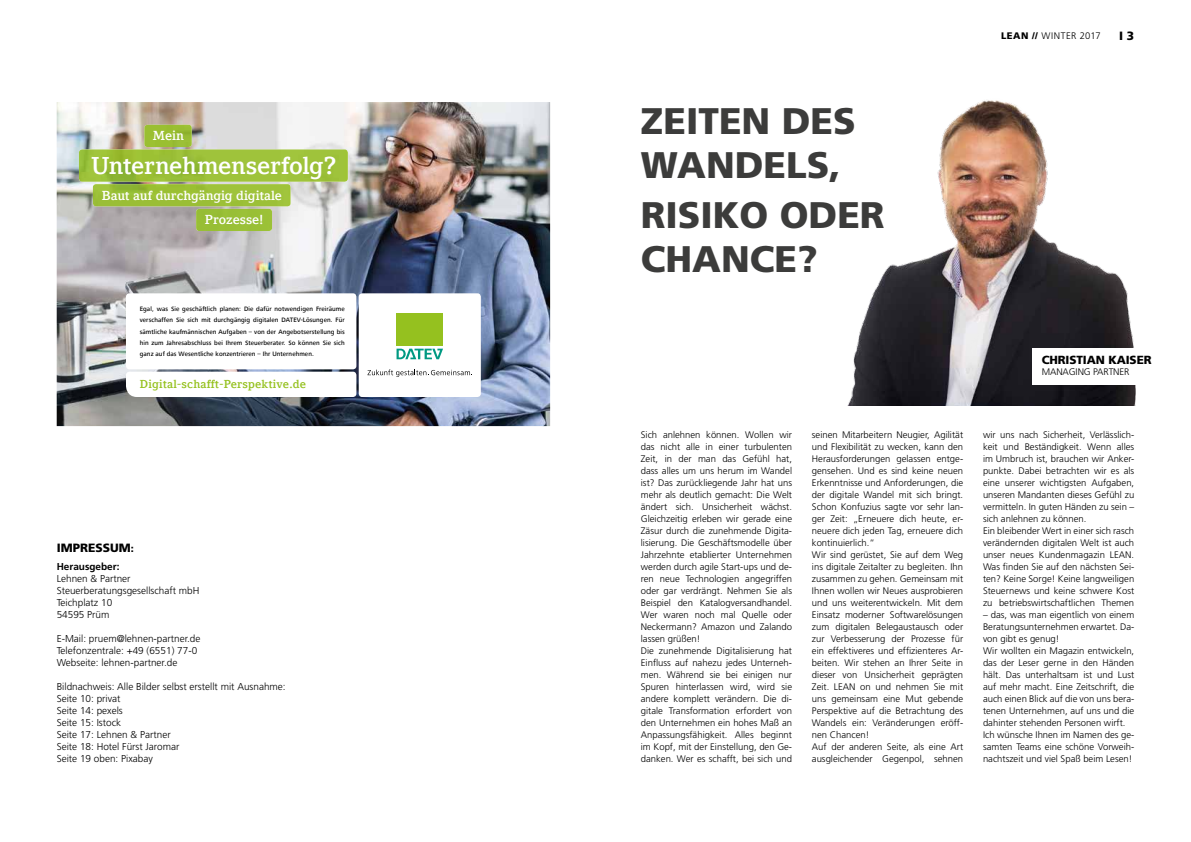
<style>
.page{position:relative;width:1191px;height:842px;background:#fff}
.page>*{position:absolute;margin:0;border:0;box-sizing:border-box;transform-origin:0 0}
.t1{font:900 37px/44px "Frutiger";color:#3c3c3b}
.t2{font:700 24.3px "Compatil DATEV";letter-spacing:-.01em;color:#fff}
.t3{font:700 13px/24.7px "Compatil DATEV";color:#fff}
.t4{font:900 12px "Frutiger";color:#000}
.t5{font:900 11.8px "Frutiger";letter-spacing:-.01em;color:#000}
.t6{font:700 11.5px "Compatil DATEV";letter-spacing:.02em;color:#95c11f}
.t7{font:300 10px/12px "Frutiger";color:#000}
.t8{font:700 10px "Frutiger";color:#000}
.t9{font:300 9.5px/12px "Frutiger";color:#000}
.t10{font:300 9.5px "Frutiger";letter-spacing:.04em;color:#000}
.t11{font:500 6.5px/11.4px "Frutiger Next Com";letter-spacing:.01em;color:#000;text-align:justify}
.s1{font-size:10px}
.s2{font-weight:900}
</style>
<div class="page">
<img style="left:848px;top:100px;width:288px;height:305px">
<div style="left:1033px;top:348px;width:158px;height:36px;background:#fff"></div>
<img style="left:57px;top:102px;width:493px;height:324px">
<div style="left:126px;top:293px;width:230px;height:76px;background:#fff;border-radius:3px"></div>
<svg style="left:126px;top:372px;width:230px;height:25px"></svg>
<div style="left:359px;top:293px;width:122px;height:104px;background:#fff;border-radius:3px"></div>
<svg style="left:396px;top:349px;width:47px;height:10px"></svg>
<div style="left:396px;top:313px;width:47px;height:33px;background:#95c11f"></div>
<svg style="left:367px;top:369px;width:105px;height:8px"></svg>
<img style="left:93px;top:184px;width:197px;height:22px">
<div style="left:196px;top:209px;width:76px;height:22px;background:#99bf36"></div>
<img style="left:144px;top:125px;width:48px;height:22px">
<img style="left:79px;top:149px;width:269px;height:33px">
<h3 class="t3" style="left:153px;top:123px;width:33px">Mein</h3>
<h2 class="t2" style="left:91px;top:151px;width:247px">Unternehmenserfolg?</h2>
<h3 class="t3" style="left:205px;top:183px;width:79px;text-indent:-103px">Baut auf durchgängig digitale<br>Prozesse!</h3>
<p class="t11" style="left:140px;top:303px;width:206px">Egal, was Sie geschäftlich planen: Die dafür notwendigen Freiräume verschaffen Sie sich mit durchgängig digitalen DATEV-Lösungen. Für sämtliche kaufmännischen Aufgaben – von der Angebotserstellung bis hin zum Jahresabschluss bei Ihrem Steuerberater. So können Sie sich ganz auf das Wesentliche konzentrieren – Ihr Unternehmen.</p>
<p class="t6" style="left:140px;top:377px;width:168px">Digital-schafft-Perspektive.de</p>
<p class="t4" style="left:57px;top:541px;width:79px">IMPRESSUM<span class="s1">:</span></p>
<p class="t8" style="left:57px;top:561px;width:64px">Herausgeber:</p>
<p class="t7" style="left:57px;top:573px;width:144px">Lehnen &amp; Partner<br>Steuerberatungsgesellschaft mbH<br>Teichplatz 10<br>54595 Prüm</p>
<p class="t7" style="left:57px;top:633px;width:145px">E-Mail: pruem@lehnen-partner.de<br>Telefonzentrale: +49 (6551) 77-0<br>Webseite: lehnen-partner.de</p>
<p class="t7" style="left:57px;top:681px;width:230px">Bildnachweis: Alle Bilder selbst erstellt mit Ausnahme:<br>Seite 10: privat<br>Seite 14: pexels<br>Seite 15: Istock<br>Seite 17: Lehnen &amp; Partner<br>Seite 18: Hotel Fürst Jaromar<br>Seite 19 oben: Pixabay</p>
<h1 class="t1" style="left:641px;top:99px;width:216px">ZEITEN DES<br>WANDELS,</h1>
<h1 class="t1" style="left:641px;top:192px;width:245px">RISIKO ODER<br>CHANCE?</h1>
<p class="t10" style="left:1001px;top:30px;width:101px"><span class="s2">LEAN //</span> WINTER 2017</p>
<p class="t4" style="left:1119px;top:28px;width:17px">I 3</p>
<p class="t5" style="left:1041px;top:353px;width:111px">CHRISTIAN KAISER</p>
<p class="t9" style="left:1041px;top:366px;width:89px">MANAGING PARTNER</p>
<p class="t9" style="left:641px;top:429px;width:153px">Sich anlehnen können. Wollen wir das nicht alle in einer turbulenten Zeit, in der man das Gefühl hat, dass alles um uns herum im Wandel ist? Das zurückliegende Jahr hat uns mehr als deutlich gemacht: Die Welt ändert sich. Unsicherheit wächst.<br>Gleichzeitig erleben wir gerade eine Zäsur durch die zunehmende Digita&shy;lisierung. Die Geschäftsmodelle über Jahrzehnte etablierter Unternehmen werden durch agile Start-ups und de&shy;ren neue Technologien angegriffen oder gar verdrängt. Nehmen Sie als Beispiel den Katalogversandhandel.<br>Wer waren noch mal Quelle oder Neckermann? Amazon und Zalando lassen grüßen!<br>Die zunehmende Digitalisierung hat Einfluss auf nahezu jedes Unterneh&shy;men. Während sie bei einigen nur Spuren hinterlassen wird, wird sie andere komplett verändern. Die di&shy;gitale Transformation erfordert von den Unternehmen ein hohes Maß an Anpassungsfähigkeit. Alles beginnt im Kopf, mit der Einstellung, den Ge&shy;danken. Wer es schafft, bei sich und</p>
<p class="t9" style="left:812px;top:429px;width:153px">seinen Mitarbeitern Neugier, Agilität und Flexibilität zu wecken, kann den Herausforderungen gelassen entge&shy;gensehen. Und es sind keine neuen Erkenntnisse und Anforderungen, die der digitale Wandel mit sich bringt.<br>Schon Konfuzius sagte vor sehr lan&shy;ger Zeit: „Erneuere dich heute, er&shy;neuere dich jeden Tag, erneuere dich kontinuierlich.“<br>Wir sind gerüstet, Sie auf dem Weg ins digitale Zeitalter zu begleiten. Ihn zusammen zu gehen. Gemeinsam mit Ihnen wollen wir Neues ausprobieren und uns weiterentwickeln. Mit dem Einsatz moderner Softwarelösungen zum digitalen Belegaustausch oder zur Verbesserung der Prozesse für ein effektiveres und effizienteres Ar&shy;beiten. Wir stehen an Ihrer Seite in dieser von Unsicherheit geprägten Zeit. LEAN on und nehmen Sie mit uns gemeinsam eine Mut gebende Perspektive auf die Betrachtung des Wandels ein: Veränderungen eröff&shy;nen Chancen!<br>Auf der anderen Seite, als eine Art ausgleichender Gegenpol, sehnen</p>
<p class="t9" style="left:983px;top:429px;width:153px">wir uns nach Sicherheit, Verlässlich&shy;keit und Beständigkeit. Wenn alles im Umbruch ist, brauchen wir Anker&shy;punkte. Dabei betrachten wir es als eine unserer wichtigsten Aufgaben, unseren Mandanten dieses Gefühl zu vermitteln. In guten Händen zu sein – sich anlehnen zu können.<br>Ein bleibender Wert in einer sich rasch verändernden digitalen Welt ist auch unser neues Kundenmagazin LEAN.<br>Was finden Sie auf den nächsten Sei&shy;ten? Keine Sorge! Keine langweiligen Steuernews und keine schwere Kost zu betriebswirtschaftlichen Themen</p>
<p class="t9" style="left:983px;top:609px;width:153px">– das, was man eigentlich von einem Beratungsunternehmen erwartet. Da&shy;von gibt es genug!<br>Wir wollten ein Magazin entwickeln, das der Leser gerne in den Händen hält. Das unterhaltsam ist und Lust auf mehr macht. Eine Zeitschrift, die auch einen Blick auf die von uns bera&shy;tenen Unternehmen, auf uns und die dahinter stehenden Personen wirft.<br>Ich wünsche Ihnen im Namen des ge&shy;samten Teams eine schöne Vorweih&shy;nachtszeit und viel Spaß beim Lesen!</p>
</div>
